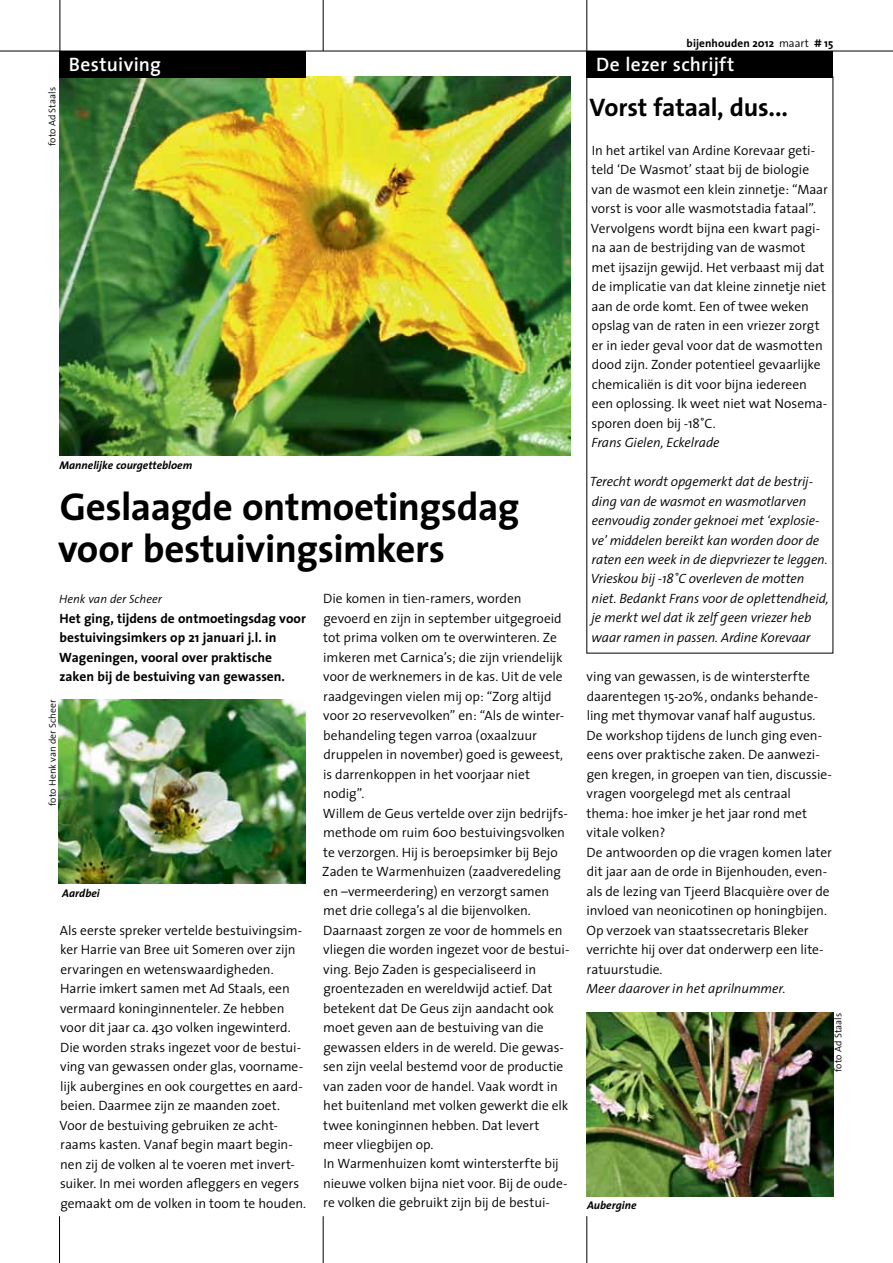
<style>
.page{position:relative;width:893px;height:1263px;background:#fff}
.page>*{position:absolute;margin:0;border:0;box-sizing:border-box;transform-origin:0 0}
.t1{font:700 39px/42px "The Sans";letter-spacing:-.01em;color:#000}
.t2{font:700 25.5px "The Sans";letter-spacing:-.01em;color:#000}
.t3{font:600 19.5px "The Sans";letter-spacing:.015em;color:#fff}
.t4{font:300 13.5px/19.5px "The Sans";letter-spacing:-.005em;color:#000}
.t5{font:italic 300 13.5px/19.5px "The Sans";letter-spacing:-.005em;color:#000}
.t6{font:700 13.5px/19.5px "The Sans";color:#000}
.t7{font:italic 300 12px "The Sans";color:#000}
.t8{font:italic 700 11.25px "The Sans";color:#000}
.t9{font:700 11.25px "The Sans";letter-spacing:.01em;color:#000}
.t10{font:300 9.75px "The Sans";color:#000}
.s1{font-weight:300}
</style>
<div class="page">
<img style="left:60px;top:77px;width:510px;height:378px">
<hr style="left:0;top:51px;width:893px;height:1px;background:#000">
<hr style="left:323px;top:0;width:1px;height:51px;background:#000">
<hr style="left:59px;top:1216px;width:1px;height:47px;background:#000">
<hr style="left:323px;top:1216px;width:1px;height:47px;background:#000">
<hr style="left:586px;top:1216px;width:1px;height:47px;background:#000">
<hr style="left:60px;top:0;width:1px;height:51px;background:#000">
<hr style="left:586px;top:0;width:1px;height:51px;background:#000">
<div style="left:60px;top:51px;width:246px;height:26px;background:#000"></div>
<div style="left:587px;top:51px;width:246px;height:26px;background:#000"></div>
<img style="left:59px;top:700px;width:246px;height:184px">
<img style="left:587px;top:1013px;width:246px;height:183px">
<p class="t10" style="left:44px;top:146px;width:60px;rotate:-90deg">foto Ad Staals</p>
<h3 class="t3" style="left:69px;top:48px;width:94px">Bestuiving</h3>
<p class="t8" style="left:60px;top:455px;width:134px">Mannelijke courgettebloem</p>
<h1 class="t1" style="left:58px;top:485px;width:463px">Geslaagde ontmoetingsdag voor bestuivingsimkers</h1>
<p class="t7" style="left:59px;top:589px;width:104px">Henk van der Scheer</p>
<p class="t6" style="left:59px;top:608px;width:248px">Het ging, tijdens de ontmoetingsdag voor bestuivingsimkers op 21 januari j.l. in Wageningen, vooral over praktische zaken bij de bestuiving van gewassen.</p>
<p class="t10" style="left:44px;top:806px;width:108px;rotate:-90deg">foto Henk van der Scheer</p>
<p class="t8" style="left:62px;top:884px;width:39px">Aardbei</p>
<p class="t4" style="left:60px;top:920px;width:248px">Als eerste spreker vertelde bestuivingsim&shy;ker Harrie van Bree uit Someren over zijn ervaringen en wetenswaardigheden.<br>Harrie imkert samen met Ad Staals, een vermaard koninginnenteler. Ze hebben voor dit jaar ca. 430 volken ingewinterd.<br>Die worden straks ingezet voor de bestui&shy;ving van gewassen onder glas, voorname&shy;lijk aubergines en ook courgettes en aard&shy;beien. Daarmee zijn ze maanden zoet.<br>Voor de bestuiving gebruiken ze acht&shy;raams kasten. Vanaf begin maart begin&shy;nen zij de volken al te voeren met invert&shy;suiker. In mei worden afleggers en vegers gemaakt om de volken in toom te houden.</p>
<p class="t4" style="left:322px;top:588px;width:249px">Die komen in tien-ramers, worden gevoerd en zijn in september uitgegroeid tot prima volken om te overwinteren. Ze imkeren met Carnica’s; die zijn vriendelijk voor de werknemers in de kas. Uit de vele raadgevingen vielen mij op: “Zorg altijd voor 20 reservevolken” en: “Als de winter&shy;behandeling tegen varroa (oxaalzuur druppelen in november) goed is geweest, is darrenkoppen in het voorjaar niet nodig”.<br>Willem de Geus vertelde over zijn bedrijfs&shy;methode om ruim 600 bestuivingsvolken te verzorgen. Hij is beroepsimker bij Bejo Zaden te Warmenhuizen (zaadveredeling en –vermeerdering) en verzorgt samen met drie collega’s al die bijenvolken.<br>Daarnaast zorgen ze voor de hommels en vliegen die worden ingezet voor de bestui&shy;ving. Bejo Zaden is gespecialiseerd in groentezaden en wereldwijd actief. Dat betekent dat De Geus zijn aandacht ook moet geven aan de bestuiving van die gewassen elders in de wereld. Die gewas&shy;sen zijn veelal bestemd voor de productie van zaden voor de handel. Vaak wordt in het buitenland met volken gewerkt die elk twee koninginnen hebben. Dat levert meer vliegbijen op.<br>In Warmenhuizen komt wintersterfte bij nieuwe volken bijna niet voor. Bij de oude&shy;re volken die gebruikt zijn bij de bestui-</p>
<p class="t9" style="left:687px;top:33px;width:148px">bijenhouden 2012 <span class="s1">maart</span> # 15</p>
<h3 class="t3" style="left:596px;top:48px;width:140px">De lezer schrijft</h3>
<h2 class="t2" style="left:590px;top:86px;width:200px">Vorst fataal, dus...</h2>
<p class="t4" style="left:591px;top:140px;width:238px">In het artikel van Ardine Korevaar geti&shy;teld ‘De Wasmot’ staat bij de biologie van de wasmot een klein zinnetje: “Maar vorst is voor alle wasmotstadia fataal”.<br>Vervolgens wordt bijna een kwart pagi&shy;na aan de bestrijding van de wasmot met ijsazijn gewijd. Het verbaast mij dat de implicatie van dat kleine zinnetje niet aan de orde komt. Een of twee weken opslag van de raten in een vriezer zorgt er in ieder geval voor dat de wasmotten dood zijn. Zonder potentieel gevaarlijke chemicaliën is dit voor bijna iedereen een oplossing. Ik weet niet wat Nosema&shy;sporen doen bij -18˚C.</p>
<p class="t5" style="left:591px;top:432px;width:130px">Frans Gielen, Eckelrade</p>
<p class="t5" style="left:590px;top:471px;width:240px">Terecht wordt opgemerkt dat de bestrij&shy;ding van de wasmot en wasmotlarven eenvoudig zonder geknoei met ‘explosie&shy;ve’ middelen bereikt kan worden door de raten een week in de diepvriezer te leggen.<br>Vrieskou bij -18˚C overleven de motten niet. Bedankt Frans voor de oplettendheid, je merkt wel dat ik zelf geen vriezer heb waar ramen in passen. Ardine Korevaar</p>
<p class="t4" style="left:586px;top:666px;width:247px">ving van gewassen, is de wintersterfte daarentegen 15-20%, ondanks behande&shy;ling met thymovar vanaf half augustus.<br>De workshop tijdens de lunch ging even&shy;eens over praktische zaken. De aanwezi&shy;gen kregen, in groepen van tien, discussie&shy;vragen voorgelegd met als centraal thema: hoe imker je het jaar rond met vitale volken?<br>De antwoorden op die vragen komen later dit jaar aan de orde in Bijenhouden, even&shy;als de lezing van Tjeerd Blacquière over de invloed van neonicotinen op honingbijen.<br>Op verzoek van staatssecretaris Bleker verrichte hij over dat onderwerp een lite&shy;ratuurstudie.</p>
<p class="t5" style="left:586px;top:978px;width:201px">Meer daarover in het aprilnummer.</p>
<p class="t8" style="left:587px;top:1196px;width:51px">Aubergine</p>
<p class="t10" style="left:830px;top:1072px;width:60px;rotate:-90deg">foto Ad Staals</p>
</div>
